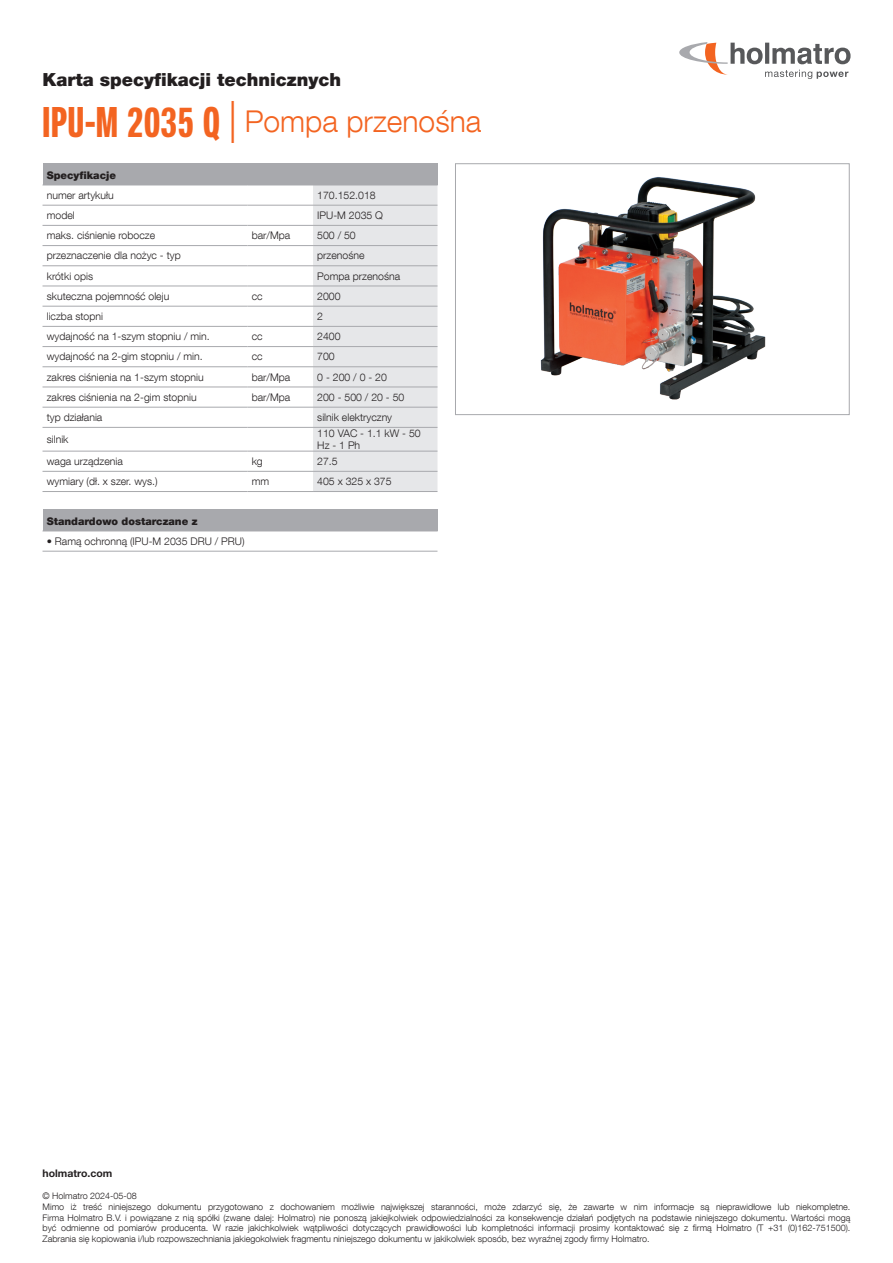
<style>
.page{position:relative;width:893px;height:1263px;background:#fff}
.page>*{position:absolute;margin:0;border:0;box-sizing:border-box;transform-origin:0 0}
.t1{font:300 30px "Helvetica Neue LT Com";color:#f36421}
.t2{font:900 18px "Helvetica Neue LT Com";color:#231f20}
.t3{font:300 10.5px/12px "Helvetica Neue LT Com";color:#231f20}
.t4{font:900 10.5px "Helvetica Neue LT Com";color:#231f20}
.t5{font:700 10.5px "Helvetica Neue LT Std";color:#231f20}
.t6{font:300 9px/10.8px "Helvetica Neue LT Com";color:#231f20}
.s1{font-family:"Neue Helvetica Pro 79 Cm";font-weight:700;font-size:42px}
.s2{font-family:"Helvetica Neue LT Std";font-size:42px}
</style>
<div class="page">
<svg style="left:679px;top:42px;width:171px;height:37px"></svg>
<div style="left:43px;top:164px;width:394px;height:21px;background:#a8a9ad"></div>
<svg style="left:313px;top:164px;width:125px;height:327px;background:#e1e2e4"></svg>
<hr style="left:43px;top:185px;width:204px;height:1px;background:#a8a9ad">
<hr style="left:247px;top:185px;width:66px;height:1px;background:#a8a9ad">
<hr style="left:313px;top:185px;width:125px;height:1px;background:#a8a9ad">
<hr style="left:43px;top:205px;width:204px;height:1px;background:#a8a9ad">
<hr style="left:247px;top:205px;width:66px;height:1px;background:#a8a9ad">
<hr style="left:313px;top:205px;width:124px;height:1px;background:#a8a9ad">
<hr style="left:43px;top:225px;width:204px;height:1px;background:#a8a9ad">
<hr style="left:247px;top:225px;width:66px;height:1px;background:#a8a9ad">
<hr style="left:313px;top:225px;width:124px;height:1px;background:#a8a9ad">
<hr style="left:43px;top:245px;width:204px;height:1px;background:#a8a9ad">
<hr style="left:247px;top:245px;width:66px;height:1px;background:#a8a9ad">
<hr style="left:313px;top:245px;width:124px;height:1px;background:#a8a9ad">
<hr style="left:43px;top:265px;width:204px;height:1px;background:#a8a9ad">
<hr style="left:247px;top:265px;width:66px;height:1px;background:#a8a9ad">
<hr style="left:313px;top:265px;width:124px;height:1px;background:#a8a9ad">
<hr style="left:43px;top:286px;width:204px;height:1px;background:#a8a9ad">
<hr style="left:247px;top:286px;width:66px;height:1px;background:#a8a9ad">
<hr style="left:313px;top:286px;width:124px;height:1px;background:#a8a9ad">
<hr style="left:43px;top:306px;width:204px;height:1px;background:#a8a9ad">
<hr style="left:247px;top:306px;width:66px;height:1px;background:#a8a9ad">
<hr style="left:313px;top:306px;width:124px;height:1px;background:#a8a9ad">
<hr style="left:43px;top:326px;width:204px;height:1px;background:#a8a9ad">
<hr style="left:247px;top:326px;width:66px;height:1px;background:#a8a9ad">
<hr style="left:313px;top:326px;width:124px;height:1px;background:#a8a9ad">
<hr style="left:43px;top:346px;width:204px;height:1px;background:#a8a9ad">
<hr style="left:247px;top:346px;width:66px;height:1px;background:#a8a9ad">
<hr style="left:313px;top:346px;width:124px;height:1px;background:#a8a9ad">
<hr style="left:43px;top:366px;width:204px;height:1px;background:#a8a9ad">
<hr style="left:247px;top:366px;width:66px;height:1px;background:#a8a9ad">
<hr style="left:313px;top:366px;width:124px;height:1px;background:#a8a9ad">
<hr style="left:43px;top:387px;width:204px;height:1px;background:#a8a9ad">
<hr style="left:247px;top:387px;width:66px;height:1px;background:#a8a9ad">
<hr style="left:313px;top:387px;width:124px;height:1px;background:#a8a9ad">
<hr style="left:43px;top:407px;width:204px;height:1px;background:#a8a9ad">
<hr style="left:247px;top:407px;width:66px;height:1px;background:#a8a9ad">
<hr style="left:313px;top:407px;width:124px;height:1px;background:#a8a9ad">
<hr style="left:43px;top:427px;width:204px;height:1px;background:#a8a9ad">
<hr style="left:247px;top:427px;width:66px;height:1px;background:#a8a9ad">
<hr style="left:313px;top:427px;width:124px;height:1px;background:#a8a9ad">
<hr style="left:43px;top:451px;width:204px;height:1px;background:#a8a9ad">
<hr style="left:247px;top:451px;width:66px;height:1px;background:#a8a9ad">
<hr style="left:313px;top:451px;width:124px;height:1px;background:#a8a9ad">
<hr style="left:43px;top:491px;width:204px;height:1px;background:#a8a9ad">
<hr style="left:43px;top:471px;width:204px;height:1px;background:#a8a9ad">
<hr style="left:247px;top:491px;width:66px;height:1px;background:#a8a9ad">
<hr style="left:247px;top:471px;width:66px;height:1px;background:#a8a9ad">
<hr style="left:313px;top:491px;width:124px;height:1px;background:#a8a9ad">
<hr style="left:313px;top:471px;width:124px;height:1px;background:#a8a9ad">
<div style="left:43px;top:510px;width:394px;height:21px;background:#a8a9ad"></div>
<svg style="left:437px;top:510px;width:1px;height:21px"></svg>
<hr style="left:43px;top:551px;width:394px;height:1px;background:#a8a9ad">
<hr style="left:43px;top:531px;width:395px;height:1px;background:#a8a9ad">
<img style="left:540px;top:177px;width:226px;height:223px">
<div style="left:455px;top:164px;width:394px;height:251px;border:1px solid #a8a9ad"></div>
<h2 class="t2" style="left:43px;top:68px;width:300px">Karta specyfikacji technicznych</h2>
<h1 class="t1" style="left:43px;top:103px;width:440px"><span class="s1">IPU-M 2035 Q</span> <span class="s2">|</span> Pompa przenośna</h1>
<p class="t4" style="left:47px;top:169px;width:71px">Specyfikacje</p>
<p class="t3" style="left:47px;top:189px;width:68px">numer artykułu</p>
<p class="t3" style="left:317px;top:189px;width:60px">170.152.018</p>
<p class="t3" style="left:47px;top:209px;width:30px">model</p>
<p class="t3" style="left:317px;top:209px;width:67px">IPU-M 2035 Q</p>
<p class="t3" style="left:47px;top:229px;width:110px">maks. ciśnienie robocze</p>
<p class="t3" style="left:252px;top:229px;width:40px">bar/Mpa</p>
<p class="t3" style="left:317px;top:229px;width:40px">500 / 50</p>
<p class="t3" style="left:47px;top:249px;width:136px">przeznaczenie dla nożyc - typ</p>
<p class="t3" style="left:317px;top:249px;width:49px">przenośne</p>
<p class="t3" style="left:47px;top:270px;width:48px">krótki opis</p>
<p class="t3" style="left:317px;top:270px;width:84px">Pompa przenośna</p>
<p class="t3" style="left:47px;top:290px;width:124px">skuteczna pojemność oleju</p>
<p class="t3" style="left:252px;top:290px;width:12px">cc</p>
<p class="t3" style="left:317px;top:290px;width:25px">2000</p>
<p class="t3" style="left:47px;top:310px;width:58px">liczba stopni</p>
<p class="t3" style="left:317px;top:310px;width:7px">2</p>
<p class="t3" style="left:47px;top:330px;width:164px">wydajność na 1-szym stopniu / min.</p>
<p class="t3" style="left:252px;top:330px;width:12px">cc</p>
<p class="t3" style="left:317px;top:330px;width:25px">2400</p>
<p class="t3" style="left:47px;top:350px;width:157px">wydajność na 2-gim stopniu / min.</p>
<p class="t3" style="left:252px;top:350px;width:12px">cc</p>
<p class="t3" style="left:317px;top:350px;width:19px">700</p>
<p class="t3" style="left:47px;top:371px;width:158px">zakres ciśnienia na 1-szym stopniu</p>
<p class="t3" style="left:252px;top:371px;width:40px">bar/Mpa</p>
<p class="t3" style="left:317px;top:371px;width:71px">0 - 200 / 0 - 20</p>
<p class="t3" style="left:47px;top:391px;width:151px">zakres ciśnienia na 2-gim stopniu</p>
<p class="t3" style="left:252px;top:391px;width:40px">bar/Mpa</p>
<p class="t3" style="left:317px;top:391px;width:89px">200 - 500 / 20 - 50</p>
<p class="t3" style="left:47px;top:411px;width:57px">typ działania</p>
<p class="t3" style="left:317px;top:411px;width:76px">silnik elektryczny</p>
<p class="t3" style="left:47px;top:433px;width:23px">silnik</p>
<p class="t3" style="left:317px;top:427px;width:105px">110 VAC - 1.1 kW - 50<br>Hz - 1 Ph</p>
<p class="t3" style="left:47px;top:455px;width:78px">waga urządzenia</p>
<p class="t3" style="left:252px;top:455px;width:13px">kg</p>
<p class="t3" style="left:317px;top:455px;width:22px">27.5</p>
<p class="t3" style="left:47px;top:475px;width:112px">wymiary (dł. x szer. wys.)</p>
<p class="t3" style="left:252px;top:475px;width:19px">mm</p>
<p class="t3" style="left:317px;top:475px;width:76px">405 x 325 x 375</p>
<p class="t4" style="left:47px;top:514px;width:152px">Standardowo dostarczane z</p>
<p class="t3" style="left:47px;top:535px;width:199px">• Ramą ochronną (IPU-M 2035 DRU / PRU)</p>
<p class="t5" style="left:43px;top:1167px;width:71px">holmatro.com</p>
<p class="t6" style="left:43px;top:1190px;width:809px">© Holmatro 2024-05-08<br>Mimo iż treść niniejszego dokumentu przygotowano z dochowaniem możliwie największej staranności, może zdarzyć się, że zawarte w nim informacje są nieprawidłowe lub niekompletne.<br>Firma Holmatro B.V. i powiązane z nią spółki (zwane dalej: Holmatro) nie ponoszą jakiejkolwiek odpowiedzialności za konsekwencje działań podjętych na podstawie niniejszego dokumentu. Wartości mogą być odmienne od pomiarów producenta. W razie jakichkolwiek wątpliwości dotyczących prawidłowości lub kompletności informacji prosimy kontaktować się z firmą Holmatro (T +31 (0)162-751500).<br>Zabrania się kopiowania i/lub rozpowszechniania jakiegokolwiek fragmentu niniejszego dokumentu w jakikolwiek sposób, bez wyraźnej zgody firmy Holmatro.</p>
</div>
